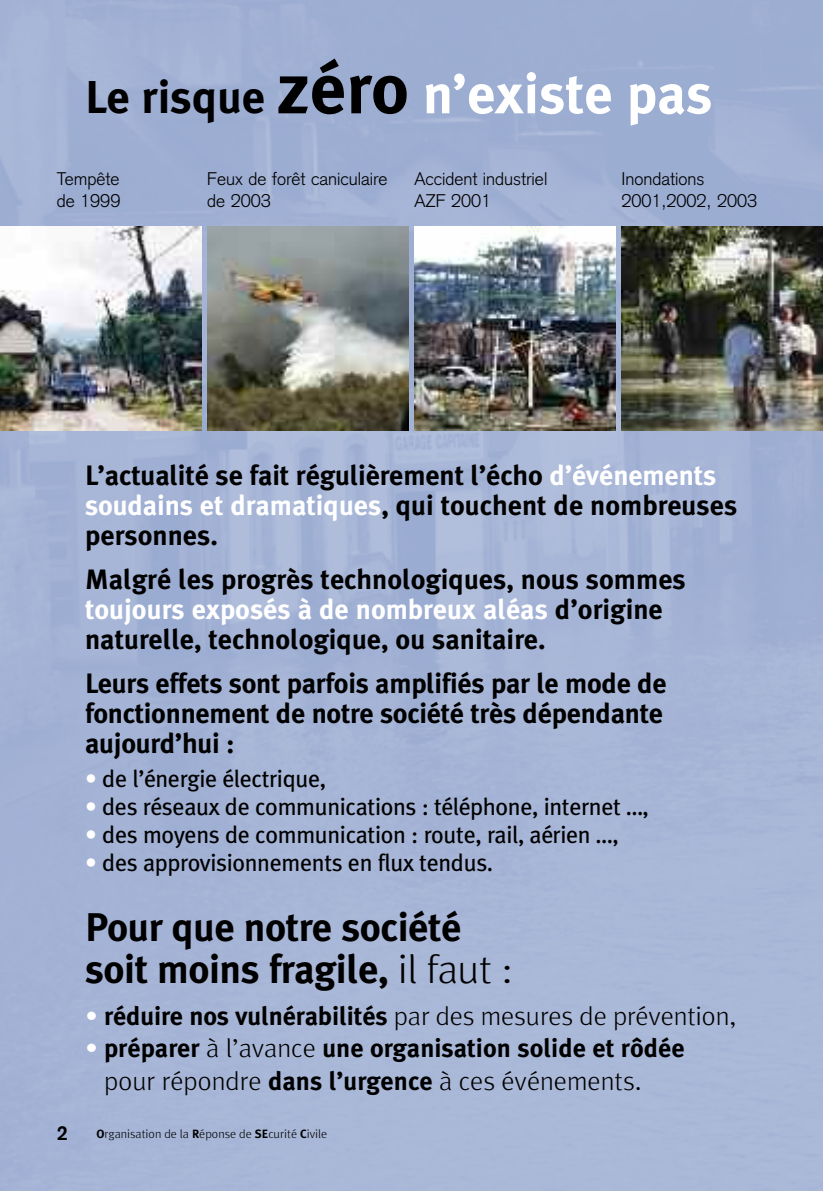
<style>
.page{position:relative;width:823px;height:1191px;background:#fff}
.page>*{position:absolute;margin:0;border:0;box-sizing:border-box;transform-origin:0 0}
.t1{font:700 56px "Meta Plus";color:#fff}
.t2{font:700 40px/42px "Meta Plus";letter-spacing:-.01em;color:#000}
.t3{font:700 28px/30px "Meta Plus";color:#000}
.t4{font:300 26px "Meta";color:#000}
.t5{font:700 26px "Meta Plus";color:#000}
.t6{font:24px "Meta Plus";letter-spacing:-.015em;color:#000}
.t7{font:700 20px "Akzidenz Grotesk";color:#000}
.t8{font:300 18px/22px "Akzidenz Grotesk";color:#000}
.t9{font:300 12px "Meta";color:#000}
.s1{font-size:46px;color:#000}
.s2{font-size:72px;color:#000}
.s3{color:#fff}
.s4{font-family:"Meta";font-weight:300}
.s5{font-family:"Meta Plus";font-weight:700}
.s6{font-family:"Meta";font-weight:300;color:#fff}
</style>
<div class="page">
<img style="left:0;top:0;width:822px;height:1191px">
<img style="left:0;top:227px;width:201px;height:203px">
<img style="left:207px;top:227px;width:201px;height:203px">
<img style="left:414px;top:227px;width:201px;height:203px">
<img style="left:621px;top:227px;width:201px;height:203px">
<h1 class="t1" style="left:85px;top:61px;width:628px"><span class="s1">Le risque</span> <span class="s2">zéro</span> n’existe pas</h1>
<p class="t8" style="left:57px;top:170px;width:65px">Tempête de 1999</p>
<p class="t8" style="left:207px;top:170px;width:182px">Feux de forêt caniculaire de 2003</p>
<p class="t8" style="left:414px;top:170px;width:134px">Accident industriel<br>AZF 2001</p>
<p class="t8" style="left:621px;top:170px;width:137px">Inondations<br>2001,2002, 2003</p>
<p class="t3" style="left:85px;top:460px;width:653px">L’actualité se fait régulièrement l’écho <span class="s3">d’événements soudains et dramatiques</span>, qui touchent de nombreuses personnes.</p>
<p class="t3" style="left:85px;top:564px;width:602px">Malgré les progrès technologiques, nous sommes <span class="s3">toujours exposés à de nombreux aléas</span> d’origine naturelle, technologique, ou sanitaire.</p>
<p class="t3" style="left:85px;top:668px;width:582px">Leurs effets sont parfois amplifiés par le mode de fonctionnement de notre société très dépendante aujourd’hui :</p>
<p class="t6" style="left:85px;top:765px;width:242px"><span class="s3">•</span> de l’énergie électrique,</p>
<p class="t6" style="left:85px;top:793px;width:565px"><span class="s3">•</span> des réseaux de communications : téléphone, internet …,</p>
<p class="t6" style="left:85px;top:821px;width:535px"><span class="s3">•</span> des moyens de communication : route, rail, aérien …,</p>
<p class="t6" style="left:85px;top:849px;width:409px"><span class="s3">•</span> des approvisionnements en flux tendus.</p>
<h2 class="t2" style="left:85px;top:906px;width:429px">Pour que notre société soit moins fragile, <span class="s4">il faut :</span></h2>
<p class="t4" style="left:85px;top:1006px;width:652px"><span class="s3">•</span> <span class="s5">réduire nos vulnérabilités</span> par des mesures de prévention,</p>
<p class="t5" style="left:85px;top:1033px;width:600px"><span class="s6">•</span> préparer <span class="s4">à l’avance</span> une organisation solide et rôdée</p>
<p class="t4" style="left:104px;top:1070px;width:538px">pour répondre <span class="s5">dans l’urgence</span> à ces événements.</p>
<p class="t7" style="left:57px;top:1125px;width:13px">2</p>
<p class="t9" style="left:96px;top:1129px;width:232px"><span class="s5">O</span>rganisation de la <span class="s5">R</span>éponse de <span class="s5">SE</span>curité <span class="s5">C</span>ivile</p>
</div>
